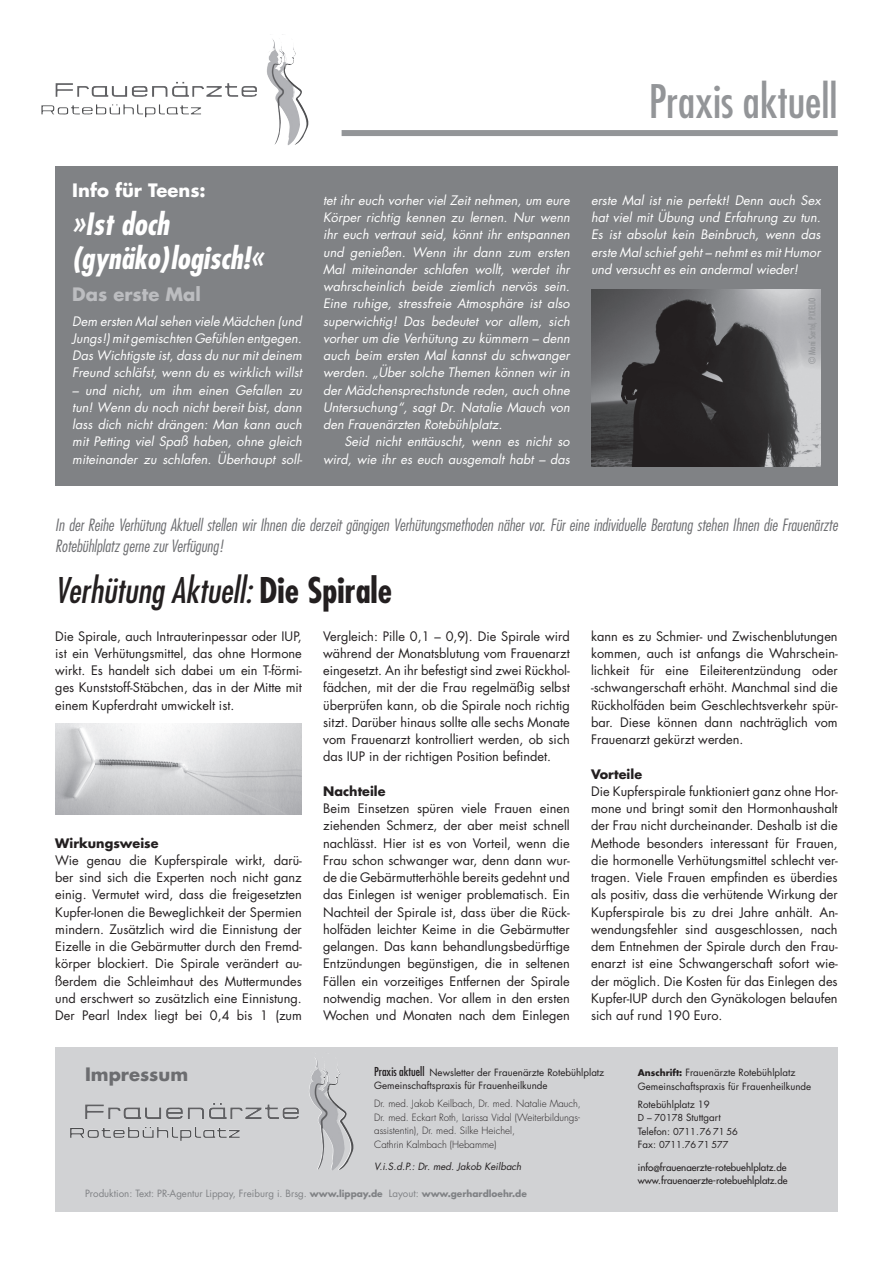
<style>
.page{position:relative;width:893px;height:1263px;background:#fff}
.page>*{position:absolute;margin:0;border:0;box-sizing:border-box;transform-origin:0 0}
.t1{font:condensed 45px "Futura";color:#939598}
.t2{font:italic condensed 34.5px "Futura";color:#231f20}
.t3{font:italic 700 condensed 30px/34.5px "Futura";color:#fff}
.t4{font:700 18px "Futura";color:#fff}
.t5{font:700 18px "Futura";color:#bcbdc0}
.t6{font:700 18px "Futura";color:#6c6d70}
.t7{font:italic 300 condensed 16.5px/21px "Futura";color:#6c6d70}
.t8{font:12.75px/17.2px "Futura";color:#231f20;text-align:justify}
.t9{font:italic 12.75px/17.2px "Futura";color:#fff;text-align:justify}
.t10{font:700 12.75px "Futura";color:#231f20}
.t11{font:9.75px/13.5px "Futura";color:#231f20}
.t12{font:300 9.75px/13.5px "Futura";color:#231f20}
.t13{font:9.75px "Futura";color:#808285}
.t14{font:9.75px/13.5px "Futura";color:#231f20}
.t15{font:italic 9.75px "Futura";color:#231f20}
.t16{font:9.3px/13.5px "Futura";color:#231f20}
.t17{font:condensed 9px "Futura";color:#939598}
.s1{font-weight:700;font-style:normal}
.s2{font-stretch:condensed;font-size:12px}
.s3{font-weight:700;font-size:9px}
.s4{font-size:9.3px}
.s5{font-size:9.75px}
.s6{font-size:8.25px}
</style>
<div class="page">
<div style="left:55px;top:166px;width:783px;height:319px;background:#808285"></div>
<div style="left:55px;top:1048px;width:783px;height:164px;background:#d1d2d4"></div>
<img style="left:312px;top:1058px;width:20px;height:26px">
<img style="left:269px;top:34px;width:21px;height:30px">
<div style="left:342px;top:130px;width:496px;height:6px;background:#939598"></div>
<img style="left:591px;top:290px;width:230px;height:176px">
<img style="left:55px;top:723px;width:247px;height:91px">
<h1 class="t1" style="left:649px;top:73px;width:190px">Praxis aktuell</h1>
<h3 class="t4" style="left:72px;top:178px;width:135px">Info für Teens:</h3>
<h3 class="t3" style="left:72px;top:206px;width:192px">»Ist doch (gynäko)logisch!«</h3>
<h3 class="t5" style="left:72px;top:281px;width:130px">Das erste Mal</h3>
<p class="t9" style="left:72px;top:312px;width:231px">Dem ersten Mal sehen viele Mädchen (und Jungs!) mit gemischten Gefühlen entgegen.<br>Das Wichtigste ist, dass du nur mit deinem Freund schläfst, wenn du es wirklich willst</p>
<p class="t9" style="left:72px;top:381px;width:232px">– und nicht, um ihm einen Gefallen zu tun! Wenn du noch nicht bereit bist, dann lass dich nicht drängen: Man kann auch mit Petting viel Spaß haben, ohne gleich miteinander zu schlafen. Überhaupt soll-</p>
<p class="t9" style="left:323px;top:191px;width:248px">tet ihr euch vorher viel Zeit nehmen, um eure Körper richtig kennen zu lernen. Nur wenn ihr euch vertraut seid, könnt ihr entspannen und genießen. Wenn ihr dann zum ersten Mal miteinander schlafen wollt, werdet ihr wahrscheinlich beide ziemlich nervös sein.<br>Eine ruhige, stressfreie Atmosphäre ist also superwichtig! Das bedeutet vor allem, sich vorher um die Verhütung zu kümmern – denn auch beim ersten Mal kannst du schwanger werden. „Über solche Themen können wir in der Mädchensprechstunde reden, auch ohne Untersuchung“, sagt Dr. Natalie Mauch von den Frauenärzten Rotebühlplatz.</p>
<p class="t9" style="left:323px;top:433px;width:248px;text-align:right">Seid nicht enttäuscht, wenn es nicht so wird, wie ihr es euch ausgemalt habt – das</p>
<p class="t9" style="left:591px;top:191px;width:231px">erste Mal ist nie perfekt! Denn auch Sex hat viel mit Übung und Erfahrung zu tun.<br>Es ist absolut kein Beinbruch, wenn das erste Mal schief geht – nehmt es mit Humor und versucht es ein andermal wieder!</p>
<p class="t17" style="left:806px;top:364px;width:67px;rotate:-90deg">© Moni Sertel, PIXELIO</p>
<p class="t7" style="left:55px;top:514px;width:784px">In der Reihe Verhütung Aktuell stellen wir Ihnen die derzeit gängigen Verhütungsmethoden näher vor. Für eine individuelle Beratung stehen Ihnen die Frauenärzte<br>Rotebühlplatz gerne zur Verfügung!</p>
<h2 class="t2" style="left:55px;top:569px;width:338px">Verhütung Aktuell: <span class="s1">Die Spirale</span></h2>
<p class="t8" style="left:55px;top:627px;width:248px">Die Spirale, auch Intrauterinpessar oder IUP, ist ein Verhütungsmittel, das ohne Hormone wirkt. Es handelt sich dabei um ein T-förmi&shy;ges Kunststoff-Stäbchen, das in der Mitte mit einem Kupferdraht umwickelt ist.</p>
<p class="t10" style="left:55px;top:834px;width:105px">Wirkungsweise</p>
<p class="t8" style="left:55px;top:851px;width:248px">Wie genau die Kupferspirale wirkt, darü&shy;ber sind sich die Experten noch nicht ganz einig. Vermutet wird, dass die freigesetzten Kupfer-Ionen die Beweglichkeit der Spermien mindern. Zusätzlich wird die Einnistung der Eizelle in die Gebärmutter durch den Fremd&shy;körper blockiert. Die Spirale verändert au&shy;ßerdem die Schleimhaut des Muttermundes und erschwert so zusätzlich eine Einnistung.<br>Der Pearl Index liegt bei 0,4 bis 1 (zum</p>
<p class="t8" style="left:323px;top:627px;width:248px">Vergleich: Pille 0,1 – 0,9). Die Spirale wird während der Monatsblutung vom Frauenarzt eingesetzt. An ihr befestigt sind zwei Rückhol&shy;fädchen, mit der die Frau regelmäßig selbst überprüfen kann, ob die Spirale noch richtig sitzt. Darüber hinaus sollte alle sechs Monate vom Frauenarzt kontrolliert werden, ob sich das IUP in der richtigen Position befindet.</p>
<p class="t10" style="left:323px;top:782px;width:64px">Nachteile</p>
<p class="t8" style="left:323px;top:800px;width:248px">Beim Einsetzen spüren viele Frauen einen ziehenden Schmerz, der aber meist schnell nachlässt. Hier ist es von Vorteil, wenn die Frau schon schwanger war, denn dann wur&shy;de die Gebärmutterhöhle bereits gedehnt und das Einlegen ist weniger problematisch. Ein Nachteil der Spirale ist, dass über die Rück&shy;holfäden leichter Keime in die Gebärmutter gelangen. Das kann behandlungsbedürftige Entzündungen begünstigen, die in seltenen Fällen ein vorzeitiges Entfernen der Spirale notwendig machen. Vor allem in den ersten Wochen und Monaten nach dem Einlegen</p>
<p class="t8" style="left:591px;top:627px;width:248px">kann es zu Schmier- und Zwischenblutungen kommen, auch ist anfangs die Wahrschein&shy;lichkeit für eine Eileiterentzündung oder -schwangerschaft erhöht. Manchmal sind die Rückholfäden beim Geschlechtsverkehr spür&shy;bar. Diese können dann nachträglich vom Frauenarzt gekürzt werden.</p>
<p class="t10" style="left:591px;top:765px;width:53px">Vorteile</p>
<p class="t8" style="left:591px;top:782px;width:248px">Die Kupferspirale funktioniert ganz ohne Hor&shy;mone und bringt somit den Hormonhaushalt der Frau nicht durcheinander. Deshalb ist die Methode besonders interessant für Frauen, die hormonelle Verhütungsmittel schlecht ver&shy;tragen. Viele Frauen empfinden es überdies als positiv, dass die verhütende Wirkung der Kupferspirale bis zu drei Jahre anhält. An&shy;wendungsfehler sind ausgeschlossen, nach dem Entnehmen der Spirale durch den Frau&shy;enarzt ist eine Schwangerschaft sofort wie&shy;der möglich. Die Kosten für das Einlegen des Kupfer-IUP durch den Gynäkologen belaufen sich auf rund 190 Euro.</p>
<h3 class="t6" style="left:85px;top:1061px;width:105px">Impressum</h3>
<p class="t11" style="left:374px;top:1065px;width:232px"><span class="s2">Praxis aktuell</span> Newsletter der Frauenärzte Rotebühlplatz<br>Gemeinschaftspraxis für Frauenheilkunde</p>
<p class="t12" style="left:374px;top:1097px;width:208px">Dr. med. Jakob Keilbach, Dr. med. Natalie Mauch, Dr. med. Eckart Roth, Larissa Vidal (Weiterbildungs&shy;assistentin), Dr. med. Silke Heichel,<br>Cathrin Kalmbach (Hebamme)</p>
<p class="t15" style="left:374px;top:1160px;width:149px">V.i.S.d.P.: Dr. med. Jakob Keilbach</p>
<p class="t13" style="left:85px;top:1186px;width:443px">Produktion: Text: PR-Agentur Lippay, Freiburg i. Brsg. <span class="s3">www.lippay.de</span> Layout: <span class="s3">www.gerhardloehr.de</span></p>
<p class="t11" style="left:638px;top:1066px;width:175px"><span class="s3">Anschrift:</span> Frauenärzte Rotebühlplatz<br>Gemeinschaftspraxis für Frauenheilkunde</p>
<p class="t11" style="left:638px;top:1097px;width:84px">Rotebühlplatz 19<br><span class="s4">D – 70178</span> Stuttgart</p>
<p class="t16" style="left:638px;top:1124px;width:102px"><span class="s5">Telefon:</span> 0711.76 71 56<br><span class="s5">Fax:</span> 0711.76 71 577</p>
<p class="t14" style="left:638px;top:1160px;width:151px">info<span class="s6">@</span>frauenaerzte-rotebuehlplatz.de www.frauenaerzte-rotebuehlplatz.de</p>
</div>
